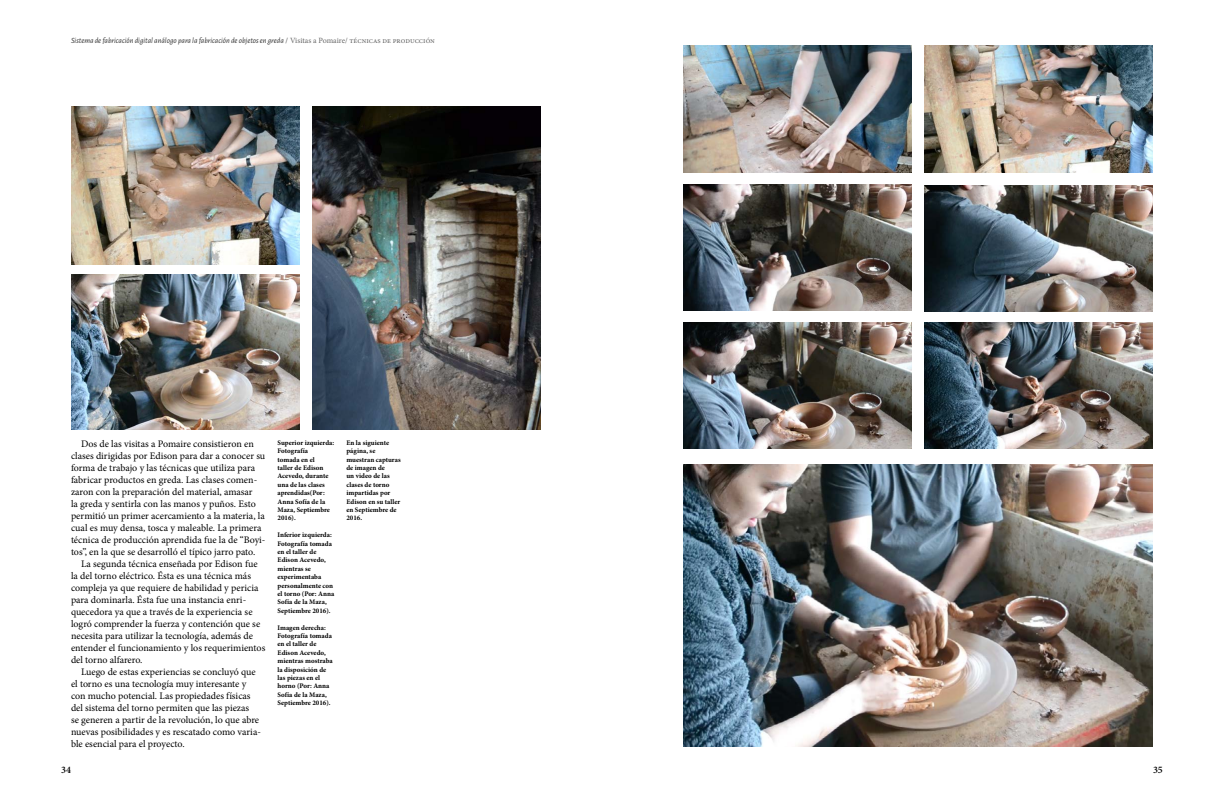
<style>
.page{position:relative;width:1224px;height:792px;background:#fff}
.page>*{position:absolute;margin:0;border:0;box-sizing:border-box;transform-origin:0 0}
.t1{font:10px/12px "Minion Pro";color:#000}
.t2{font:600 10px "Minion Pro";color:#000}
.t3{font:italic 8px "Alegreya Sans";color:#333}
.t4{font:700 7px/8.4px "Minion Pro";color:#000}
.s1{font-family:"Minion Pro";font-weight:600;font-style:normal;color:#666}
.s2{font-family:"Minion Pro";font-style:normal;color:#666}
</style>
<div class="page">
<img style="left:71px;top:107px;width:229px;height:157px">
<img style="left:71px;top:274px;width:229px;height:156px">
<img style="left:312px;top:107px;width:229px;height:323px">
<img style="left:683px;top:46px;width:229px;height:126px">
<img style="left:924px;top:46px;width:229px;height:126px">
<img style="left:683px;top:184px;width:229px;height:126px">
<img style="left:924px;top:186px;width:229px;height:126px">
<img style="left:683px;top:322px;width:229px;height:127px">
<img style="left:924px;top:322px;width:229px;height:127px">
<img style="left:683px;top:464px;width:470px;height:283px">
<p class="t3" style="left:71px;top:35px;width:365px">Sistema de fabricación digital análogo para la fabricación de objetos en greda <span class="s1">/</span> <span class="s2">Visitas a Pomaire/ técnicas de producción</span></p>
<p class="t1" style="left:71px;top:438px;width:196px;text-indent:10px">Dos de las visitas a Pomaire consistieron en clases dirigidas por Edison para dar a conocer su forma de trabajo y las técnicas que utiliza para fabricar productos en greda. Las clases comen&shy;zaron con la preparación del material, amasar<br>la greda y sentirla con las manos y puños. Esto permitió un primer acercamiento a la materia, la cual es muy densa, tosca y maleable. La primera técnica de producción aprendida fue la de “Boyi&shy;tos”, en la que se desarrolló el típico jarro pato.</p>
<p class="t1" style="left:71px;top:558px;width:196px;text-indent:10px">La segunda técnica enseñada por Edison fue la del torno eléctrico. Ésta es una técnica más compleja ya que requiere de habilidad y pericia para dominarla. Ésta fue una instancia enri&shy;quecedora ya que a través de la experiencia se logró comprender la fuerza y contención que se necesita para utilizar la tecnología, además de entender el funcionamiento y los requerimientos del torno alfarero.</p>
<p class="t1" style="left:71px;top:666px;width:191px;text-indent:10px">Luego de estas experiencias se concluyó que el torno es una tecnología muy interesante y con mucho potencial. Las propiedades físicas del sistema del torno permiten que las piezas<br>se generen a partir de la revolución, lo que abre nuevas posibilidades y es rescatado como varia&shy;ble esencial para el proyecto.</p>
<p class="t4" style="left:278px;top:438px;width:58px">Superior izquierda:<br>Fotografía<br>tomada en el<br>taller de Edison<br>Acevedo, durante una de las clases aprendidas(Por:<br>Anna Sofía de la<br>Maza, Septiembre<br>2016).</p>
<p class="t4" style="left:278px;top:531px;width:58px">Inferior izquierda:<br>Fotografía tomada en el taller de<br>Edison Acevedo, mientras se experimentaba personalmente con el torno (Por: Anna<br>Sofía de la Maza,<br>Septiembre 2016).</p>
<p class="t4" style="left:278px;top:623px;width:57px">Imagen derecha:<br>Fotografía tomada en el taller de<br>Edison Acevedo, mientras mostraba la disposición de las piezas en el horno (Por: Anna<br>Sofía de la Maza,<br>Septiembre 2016).</p>
<p class="t4" style="left:346px;top:438px;width:56px">En la siguiente página, se muestran capturas de imagen de<br>un video de las clases de torno impartidas por<br>Edison en su taller en Septiembre de<br>2016.</p>
<p class="t2" style="left:61px;top:763px;width:11px">34</p>
<p class="t2" style="left:1153px;top:763px;width:11px">35</p>
</div>
